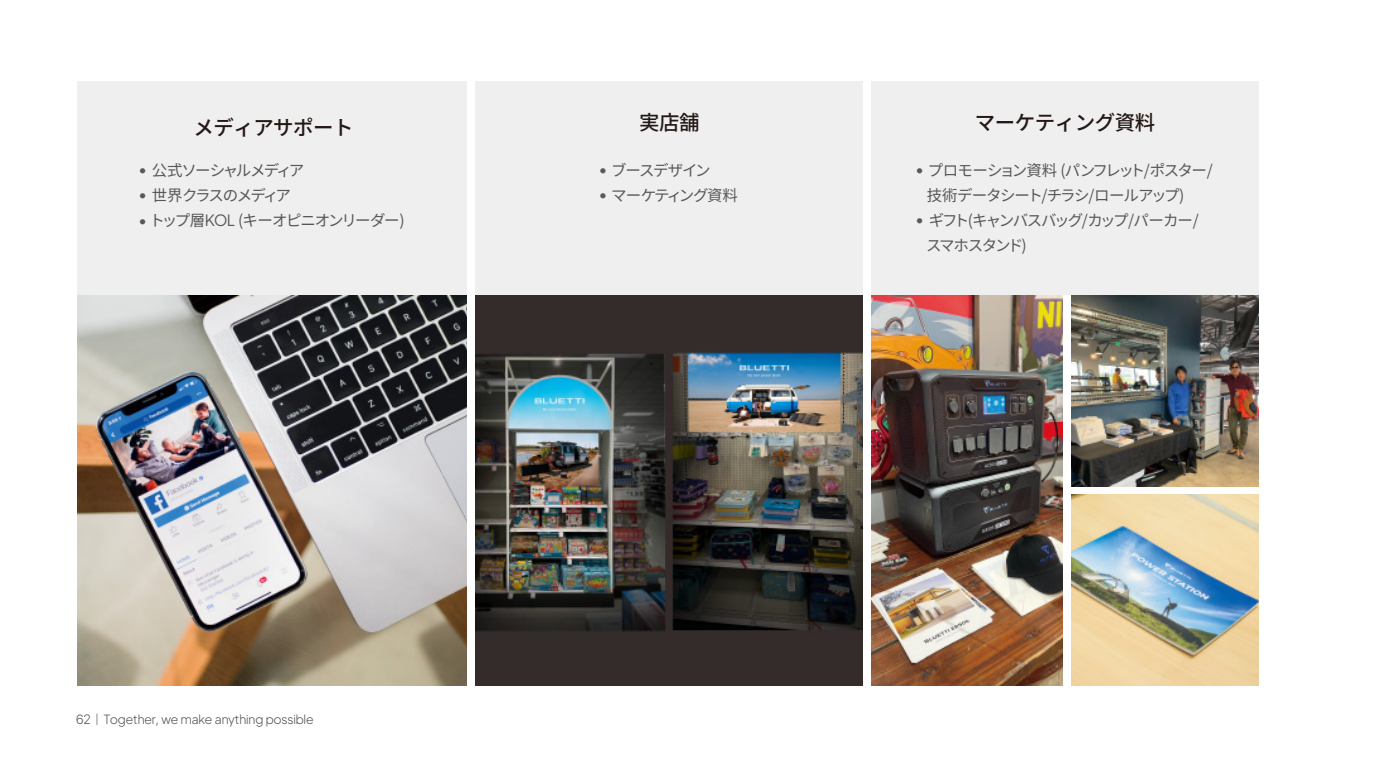
<style>
.page{position:relative;width:1375px;height:780px;background:#fff}
.page>*{position:absolute;margin:0;border:0;box-sizing:border-box;transform-origin:0 0}
.t1{font:500 20.47px "Noto Sans JP";letter-spacing:-.02em;color:#231815}
.t2{font:15.4px/25.2px "Noto Sans JP";letter-spacing:-.095em;color:#595757}
.t3{font:15.4px/25.2px "Noto Sans JP";letter-spacing:-.13em;color:#595757}
.t4{font:15.4px "Noto Sans JP";letter-spacing:-.115em;color:#595757}
.t5{font:300 12.6px "BLUETTI1.0";color:#595757}
.s1{font-family:"BLUETTI1.0"}
.s2{font-family:"Source Han Sans CN"}
</style>
<div class="page">
<img style="left:77px;top:295px;width:390px;height:390px">
<img style="left:475px;top:295px;width:387px;height:390px">
<div style="left:77px;top:81px;width:390px;height:214px;background:#efefef"></div>
<div style="left:475px;top:81px;width:387px;height:214px;background:#efefef"></div>
<div style="left:871px;top:81px;width:387px;height:214px;background:#efefef"></div>
<img style="left:871px;top:295px;width:191px;height:390px">
<img style="left:1071px;top:295px;width:187px;height:191px">
<img style="left:1071px;top:494px;width:187px;height:191px">
<h1 class="t1" style="left:193px;top:116px;width:162px">メディアサポート</h1>
<p class="t4" style="left:140px;top:162px;width:166px"><sup>●</sup> 公式ソーシャルメディア</p>
<p class="t2" style="left:140px;top:183px;width:153px"><sup>●</sup> 世界クラスのメディア</p>
<p class="t2" style="left:140px;top:208px;width:266px"><sup>●</sup> トップ層<span class="s1">KOL</span> (キーオピニオンリーダー)</p>
<p class="t5" style="left:76px;top:709px;width:239px">62<span class="s2">丨</span>Together, we make anything possible</p>
<h1 class="t1" style="left:639px;top:111px;width:62px">実店舗</h1>
<h1 class="t1" style="left:974px;top:111px;width:182px">マーケティング資料</h1>
<p class="t2" style="left:600px;top:158px;width:112px"><sup>●</sup> ブースデザイン</p>
<p class="t2" style="left:600px;top:183px;width:139px"><sup>●</sup> マーケティング資料</p>
<p class="t2" style="left:926px;top:158px;width:287px;text-indent:-10px"><sup>●</sup> プロモーション資料 (パンフレット/ポスター/技術データシート/チラシ/ロールアップ)</p>
<p class="t3" style="left:925px;top:208px;width:274px;text-indent:-9px"><sup>●</sup> ギフト(キャンバスバッグ/カップ/パーカー/スマホスタンド)</p>
</div>
